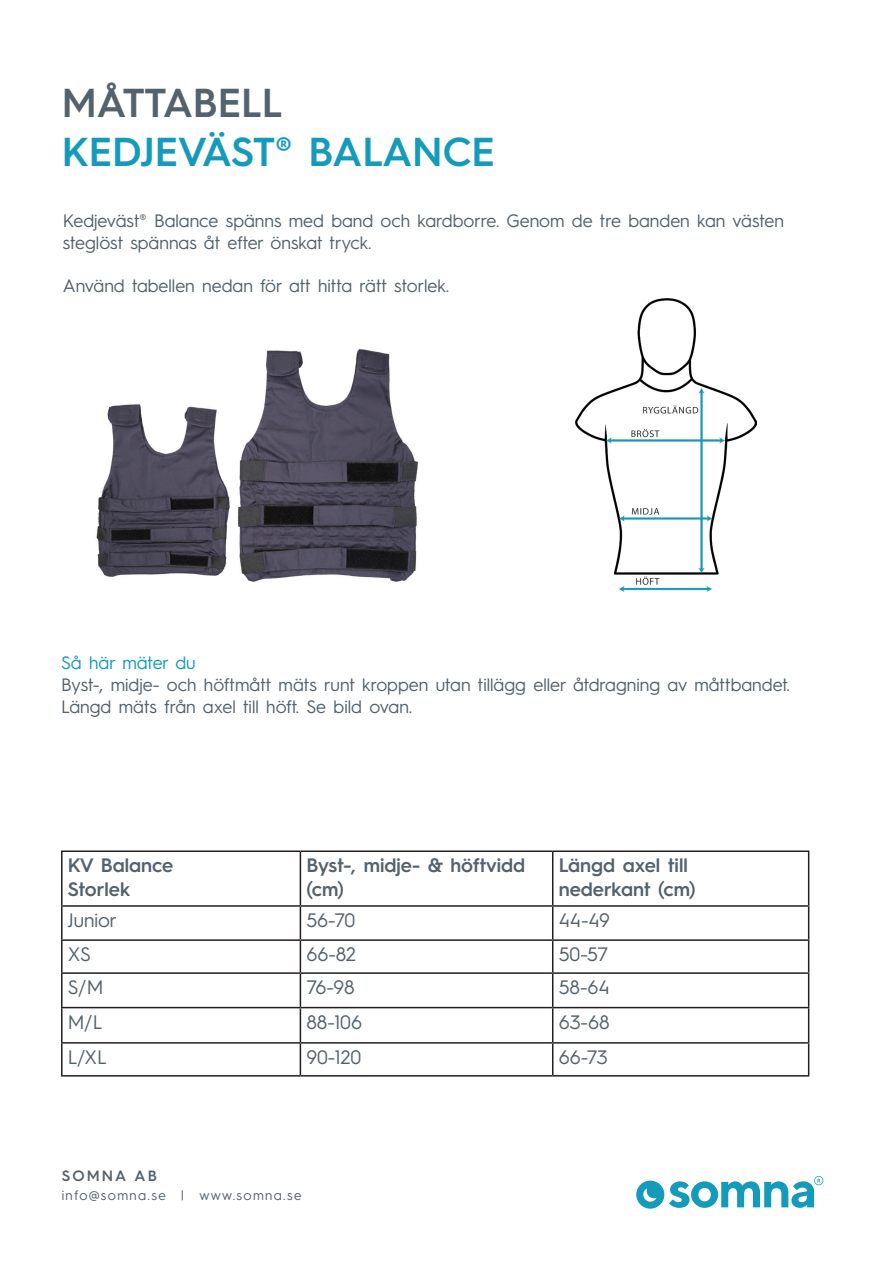
<style>
.page{position:relative;width:893px;height:1263px;background:#fff}
.page>*{position:absolute;margin:0;border:0;box-sizing:border-box;transform-origin:0 0}
.t1{font:600 40.5px "Hurme Geometric Sans 3";letter-spacing:-.005em;color:#149bbc}
.t2{font:600 40.5px "Hurme Geometric Sans 3";color:#54626c}
.t3{font:19.5px "Hurme Geometric Sans 3";color:#54626c}
.t4{font:600 19.5px/23.4px "Hurme Geometric Sans 3";color:#54626c}
.t5{font:18px/21.6px "Hurme Geometric Sans 3";color:#54626c}
.t6{font:18px "Hurme Geometric Sans 3";color:#149bbc}
.t7{font:600 15px "Hurme Geometric Sans 3";letter-spacing:.14em;color:#54626c}
.t8{font:13.5px "Hurme Geometric Sans 3";letter-spacing:.1em;color:#54626c}
</style>
<div class="page">
<hr style="left:61px;top:850px;width:239px;height:2px;background:#231f20">
<hr style="left:61px;top:852px;width:2px;height:53px;background:#231f20">
<hr style="left:300px;top:850px;width:253px;height:2px;background:#231f20">
<hr style="left:300px;top:852px;width:1px;height:53px;background:#231f20">
<hr style="left:553px;top:850px;width:256px;height:2px;background:#231f20">
<hr style="left:552px;top:852px;width:1px;height:53px;background:#231f20">
<hr style="left:808px;top:852px;width:1px;height:53px;background:#231f20">
<hr style="left:61px;top:905px;width:239px;height:2px;background:#231f20">
<hr style="left:61px;top:907px;width:2px;height:32px;background:#231f20">
<hr style="left:300px;top:905px;width:253px;height:2px;background:#231f20">
<hr style="left:300px;top:907px;width:1px;height:32px;background:#231f20">
<hr style="left:553px;top:905px;width:256px;height:2px;background:#231f20">
<hr style="left:552px;top:907px;width:1px;height:32px;background:#231f20">
<hr style="left:808px;top:907px;width:1px;height:32px;background:#231f20">
<hr style="left:61px;top:939px;width:239px;height:2px;background:#231f20">
<hr style="left:61px;top:941px;width:2px;height:31px;background:#231f20">
<hr style="left:300px;top:939px;width:253px;height:2px;background:#231f20">
<hr style="left:300px;top:941px;width:1px;height:31px;background:#231f20">
<hr style="left:553px;top:939px;width:256px;height:2px;background:#231f20">
<hr style="left:552px;top:941px;width:1px;height:31px;background:#231f20">
<hr style="left:808px;top:941px;width:1px;height:31px;background:#231f20">
<hr style="left:61px;top:972px;width:239px;height:2px;background:#231f20">
<hr style="left:61px;top:974px;width:2px;height:33px;background:#231f20">
<hr style="left:300px;top:972px;width:253px;height:2px;background:#231f20">
<hr style="left:300px;top:974px;width:1px;height:33px;background:#231f20">
<hr style="left:553px;top:972px;width:256px;height:2px;background:#231f20">
<hr style="left:552px;top:974px;width:1px;height:33px;background:#231f20">
<hr style="left:808px;top:974px;width:1px;height:33px;background:#231f20">
<hr style="left:61px;top:1007px;width:239px;height:1px;background:#231f20">
<hr style="left:61px;top:1008px;width:2px;height:34px;background:#231f20">
<hr style="left:300px;top:1007px;width:253px;height:1px;background:#231f20">
<hr style="left:300px;top:1008px;width:1px;height:34px;background:#231f20">
<hr style="left:553px;top:1007px;width:256px;height:1px;background:#231f20">
<hr style="left:552px;top:1008px;width:1px;height:34px;background:#231f20">
<hr style="left:808px;top:1008px;width:1px;height:34px;background:#231f20">
<hr style="left:61px;top:1042px;width:239px;height:1px;background:#231f20">
<hr style="left:61px;top:1043px;width:2px;height:32px;background:#231f20">
<hr style="left:300px;top:1042px;width:253px;height:1px;background:#231f20">
<hr style="left:300px;top:1043px;width:1px;height:32px;background:#231f20">
<hr style="left:553px;top:1042px;width:256px;height:1px;background:#231f20">
<hr style="left:552px;top:1043px;width:1px;height:32px;background:#231f20">
<hr style="left:808px;top:1043px;width:1px;height:32px;background:#231f20">
<hr style="left:61px;top:1075px;width:239px;height:1px;background:#231f20">
<hr style="left:300px;top:1075px;width:253px;height:1px;background:#231f20">
<hr style="left:553px;top:1075px;width:256px;height:1px;background:#231f20">
<div style="left:636px;top:1180px;width:28px;height:29px;background:#149bbc;border-radius:50%"></div>
<svg style="left:643px;top:1188px;width:13px;height:13px"></svg>
<svg style="left:669px;top:1176px;width:154px;height:32px"></svg>
<img style="left:96px;top:349px;width:322px;height:233px">
<img style="left:576px;top:298px;width:180px;height:294px">
<p class="t2" style="left:62px;top:75px;width:222px">MÅTTABELL</p>
<p class="t1" style="left:62px;top:123px;width:435px">KEDJEVÄST® BALANCE</p>
<p class="t5" style="left:63px;top:209px;width:723px">Kedjeväst® Balance spänns med band och kardborre. Genom de tre banden kan västen steglöst spännas åt efter önskat tryck.</p>
<p class="t5" style="left:63px;top:274px;width:388px">Använd tabellen nedan för att hitta rätt storlek.</p>
<p class="t6" style="left:61px;top:650px;width:136px">Så här mäter du</p>
<p class="t5" style="left:61px;top:673px;width:730px">Byst-, midje- och höftmått mäts runt kroppen utan tillägg eller åtdragning av måttbandet.</p>
<p class="t5" style="left:61px;top:694px;width:353px">Längd mäts från axel till höft. Se bild ovan.</p>
<p class="t4" style="left:68px;top:852px;width:107px">KV Balance</p>
<p class="t4" style="left:68px;top:876px;width:64px">Storlek</p>
<p class="t4" style="left:306px;top:852px;width:220px">Byst-, midje- &amp; höftvidd (cm)</p>
<p class="t4" style="left:559px;top:852px;width:131px">Längd axel till</p>
<p class="t4" style="left:559px;top:876px;width:138px">nederkant (cm)</p>
<p class="t3" style="left:68px;top:906px;width:51px">Junior</p>
<p class="t3" style="left:306px;top:906px;width:50px">56-70</p>
<p class="t3" style="left:559px;top:906px;width:53px">44-49</p>
<p class="t3" style="left:68px;top:940px;width:25px">XS</p>
<p class="t3" style="left:306px;top:940px;width:51px">66-82</p>
<p class="t3" style="left:559px;top:940px;width:51px">50-57</p>
<p class="t3" style="left:68px;top:973px;width:37px">S/M</p>
<p class="t3" style="left:306px;top:973px;width:50px">76-98</p>
<p class="t3" style="left:559px;top:973px;width:52px">58-64</p>
<p class="t3" style="left:68px;top:1008px;width:36px">M/L</p>
<p class="t3" style="left:306px;top:1008px;width:57px">88-106</p>
<p class="t3" style="left:559px;top:1008px;width:52px">63-68</p>
<p class="t3" style="left:68px;top:1043px;width:41px">L/XL</p>
<p class="t3" style="left:306px;top:1043px;width:56px">90-120</p>
<p class="t3" style="left:559px;top:1043px;width:51px">66-73</p>
<p class="t7" style="left:62px;top:1166px;width:97px">SOMNA AB</p>
<p class="t8" style="left:62px;top:1186px;width:241px">info@somna.se | www.somna.se</p>
</div>
